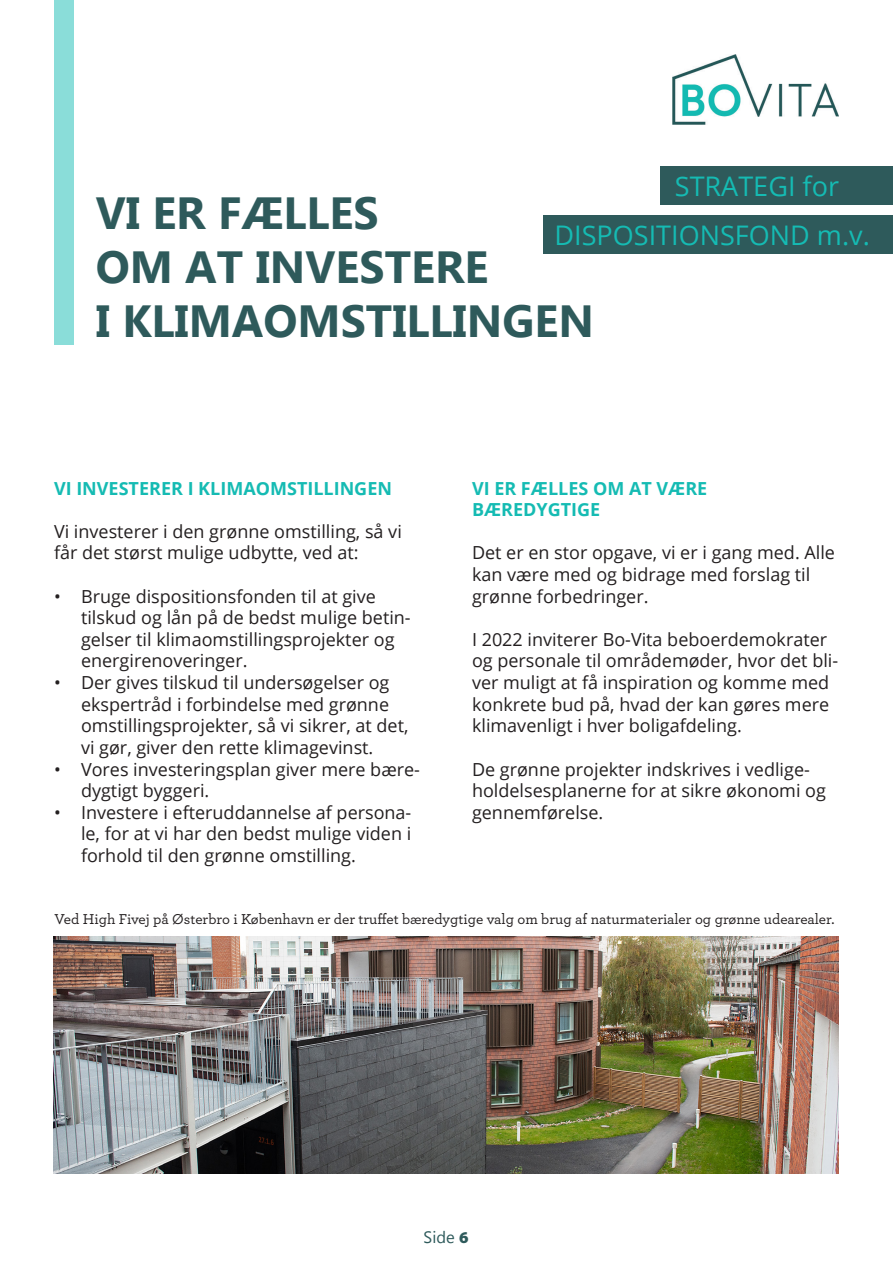
<style>
.page{position:relative;width:893px;height:1263px;background:#fff}
.page>*{position:absolute;margin:0;border:0;box-sizing:border-box;transform-origin:0 0}
.t1{font:700 45px "Gadugi";color:#2e5a5b}
.t2{font:27px "Open Sans";color:#15bbb3}
.t3{font:18px/21.6px "Open Sans";color:#231f20}
.t4{font:700 18px "Open Sans";color:#15bbb3}
.t5{font:16.5px "Gadugi";color:#2e5a5b}
.t6{font:500 15px "Archer Pro";color:#231f20}
.s1{font-family:"Myriad Pro";font-weight:900}
</style>
<div class="page">
<img style="left:672px;top:54px;width:167px;height:70px">
<div style="left:661px;top:166px;width:232px;height:39px;background:#2e5a5b"></div>
<div style="left:543px;top:215px;width:350px;height:39px;background:#2e5a5b"></div>
<div style="left:54px;top:0;width:19px;height:345px;background:#8addd9"></div>
<img style="left:54px;top:936px;width:785px;height:237px">
<p class="t2" style="left:675px;top:167px;width:166px">STRATEGI for</p>
<p class="t2" style="left:555px;top:216px;width:317px">DISPOSITIONSFOND m.v.</p>
<p class="t1" style="left:96px;top:186px;width:285px">VI ER FÆLLES</p>
<p class="t1" style="left:96px;top:240px;width:394px">OM AT INVESTERE</p>
<p class="t1" style="left:96px;top:294px;width:500px">I KLIMAOMSTILLINGEN</p>
<p class="t4" style="left:54px;top:475px;width:340px">VI INVESTERER I KLIMAOMSTILLINGEN</p>
<p class="t3" style="left:54px;top:520px;width:349px">Vi investerer i den grønne omstilling, så vi får det størst mulige udbytte, ved at:</p>
<p class="t3" style="left:81px;top:585px;width:331px;text-indent:-27px">• Bruge dispositionsfonden til at give tilskud og lån på de bedst mulige betin&shy;gelser til klimaomstillingsprojekter og energirenoveringer.</p>
<p class="t3" style="left:81px;top:671px;width:329px;text-indent:-27px">• Der gives tilskud til undersøgelser og ekspertråd i forbindelse med grønne omstillingsprojekter, så vi sikrer, at det, vi gør, giver den rette klimagevinst.</p>
<p class="t3" style="left:81px;top:758px;width:340px;text-indent:-27px">• Vores investeringsplan giver mere bære&shy;dygtigt byggeri.</p>
<p class="t3" style="left:81px;top:801px;width:332px;text-align:justify;text-indent:-27px">• Investere i efteruddannelse af persona&shy;le, for at vi har den bedst mulige viden i forhold til den grønne omstilling.</p>
<p class="t4" style="left:472px;top:475px;width:237px">VI ER FÆLLES OM AT VÆRE</p>
<p class="t4" style="left:472px;top:497px;width:130px">BÆREDYGTIGE</p>
<p class="t3" style="left:472px;top:542px;width:365px">Det er en stor opgave, vi er i gang med. Alle kan være med og bidrage med forslag til grønne forbedringer.</p>
<p class="t3" style="left:472px;top:628px;width:368px">I 2022 inviterer Bo-Vita beboerdemokrater og personale til områdemøder, hvor det bli&shy;ver muligt at få inspiration og komme med konkrete bud på, hvad der kan gøres mere klimavenligt i hver boligafdeling.</p>
<p class="t3" style="left:472px;top:758px;width:355px">De grønne projekter indskrives i vedlige&shy;holdelsesplanerne for at sikre økonomi og gennemførelse.</p>
<p class="t6" style="left:54px;top:908px;width:782px">Ved High Fivej på Østerbro i København er der truffet bæredygtige valg om brug af naturmaterialer og grønne udearealer.</p>
<p class="t5" style="left:424px;top:1227px;width:47px">Side <span class="s1">6</span></p>
</div>
